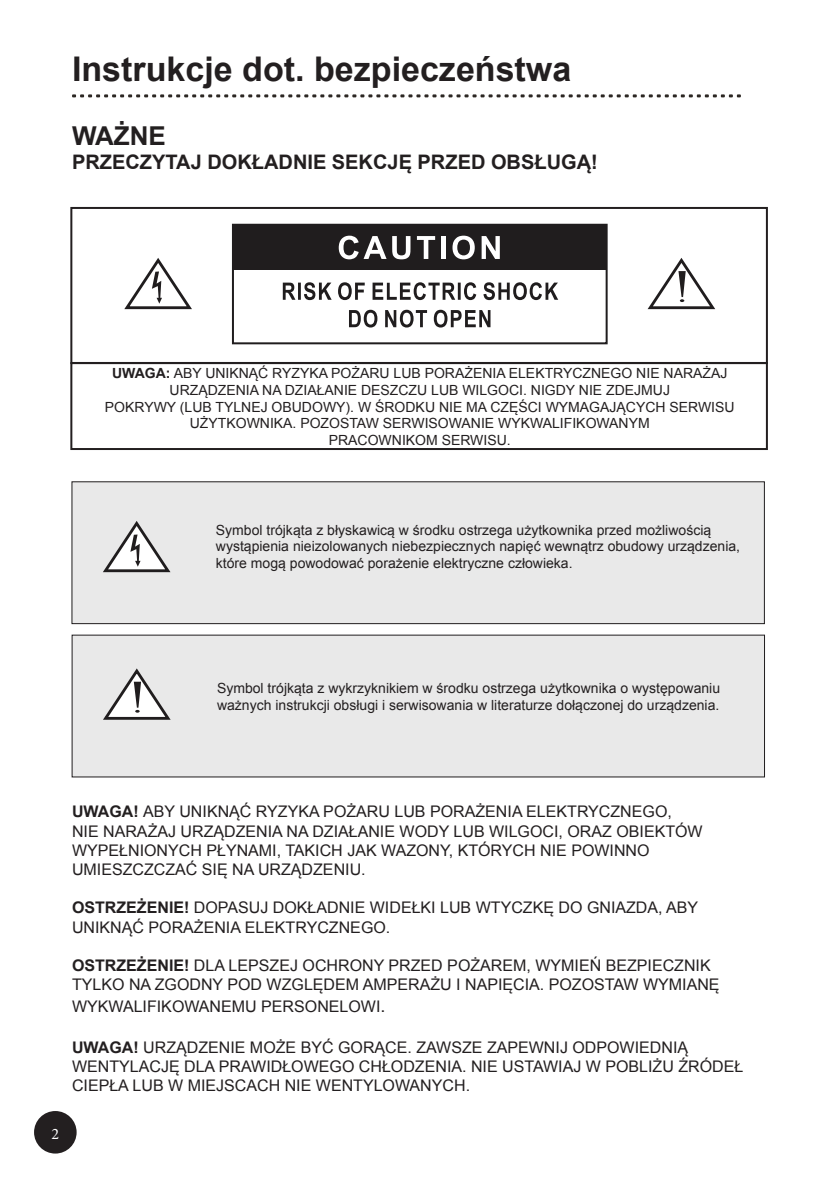
<style>
.page{position:relative;width:840px;height:1191px;background:#fff}
.page>*{position:absolute;margin:0;border:0;box-sizing:border-box;transform-origin:0 0}
.t1{font:700 34px "Arial";color:#231f20}
.t2{font:700 26px "Arial";color:#231f20}
.t3{font:700 20px "Arial";color:#231f20}
.t4{font:16px/19.2px "Arial";color:#231f20}
.t5{font:16px "Minion Pro";color:#fff}
.t6{font:14px/16.8px "Arial";color:#231f20}
.s1{font-weight:700}
.s2{font-size:18px}
</style>
<div class="page">
<div style="left:35px;top:1112px;width:41px;height:40px;background:#231f20;border-radius:50%"></div>
<div style="left:34px;top:1111px;width:43px;height:42px;border:2px solid #231f20;border-radius:50%"></div>
<svg style="left:72px;top:94px;width:668px;height:3px"></svg>
<div style="left:72px;top:635px;width:692px;height:142px;background:#e9e9e9"></div>
<svg style="left:103px;top:668px;width:68px;height:52px"></svg>
<div style="left:72px;top:481px;width:692px;height:143px;background:#e9e9e9;border:1px solid #201d1e"></div>
<svg style="left:103px;top:521px;width:68px;height:52px"></svg>
<div style="left:70px;top:207px;width:697px;height:157px;border:2px solid #231f20"></div>
<div style="left:70px;top:362px;width:697px;height:88px;border:2px solid #231f20"></div>
<div style="left:232px;top:224px;width:375px;height:120px;border:2px solid #201d1e"></div>
<svg style="left:124px;top:258px;width:68px;height:52px"></svg>
<svg style="left:647px;top:258px;width:68px;height:52px"></svg>
<svg style="left:282px;top:282px;width:276px;height:45px"></svg>
<svg style="left:233px;top:225px;width:373px;height:44px;background:#343132"></svg>
<h1 class="t1" style="left:72px;top:47px;width:500px">Instrukcje dot. bezpieczeństwa</h1>
<h2 class="t2" style="left:72px;top:119px;width:95px">WAŻNE</h2>
<p class="t3" style="left:72px;top:149px;width:527px">PRZECZYTAJ DOKŁADNIE SEKCJĘ PRZED OBSŁUGĄ!</p>
<p class="t6" style="left:105px;top:365px;width:631px;text-align:center"><span class="s1">UWAGA:</span> ABY UNIKNĄĆ RYZYKA POŻARU LUB PORAŻENIA ELEKTRYCZNEGO NIE NARAŻAJ URZĄDZENIA NA DZIAŁANIE DESZCZU LUB WILGOCI. NIGDY NIE ZDEJMUJ<br>POKRYWY (LUB TYLNEJ OBUDOWY). W ŚRODKU NIE MA CZĘŚCI WYMAGAJĄCYCH SERWISU UŻYTKOWNIKA. POZOSTAW SERWISOWANIE WYKWALIFIKOWANYM<br>PRACOWNIKOM SERWISU.</p>
<p class="t6" style="left:216px;top:521px;width:525px">Symbol trójkąta z błyskawicą w środku ostrzega użytkownika przed możliwością wystąpienia nieizolowanych niebezpiecznych napięć wewnątrz obudowy urządzenia, które mogą powodować porażenie elektryczne człowieka.</p>
<p class="t6" style="left:217px;top:680px;width:504px">Symbol trójkąta z wykrzyknikiem w środku ostrzega użytkownika o występowaniu ważnych instrukcji obsługi i serwisowania w literaturze dołączonej do urządzenia.</p>
<p class="t4" style="left:72px;top:802px;width:632px"><span class="s1">UWAGA!</span> ABY UNIKNĄĆ RYZYKA POŻARU LUB PORAŻENIA ELEKTRYCZNEGO,<br>NIE NARAŻAJ URZĄDZENIA NA DZIAŁANIE WODY LUB WILGOCI, ORAZ OBIEKTÓW WYPEŁNIONYCH PŁYNAMI, TAKICH JAK WAZONY, KTÓRYCH NIE POWINNO UMIESZCZCZAĆ SIĘ NA URZĄDZENIU.</p>
<p class="t4" style="left:72px;top:898px;width:627px"><span class="s1">OSTRZEŻENIE!</span> DOPASUJ DOKŁADNIE WIDEŁKI LUB WTYCZKĘ DO GNIAZDA, ABY<br>UNIKNĄĆ PORAŻENIA ELEKTRYCZNEGO.</p>
<p class="t4" style="left:72px;top:956px;width:648px"><span class="s1">OSTRZEŻENIE!</span> DLA LEPSZEJ OCHRONY PRZED POŻAREM, WYMIEŃ BEZPIECZNIK<br>TYLKO NA ZGODNY POD WZGLĘDEM AMPERAŻU I NAPIĘCIA. POZOSTAW WYMIANĘ</p>
<p class="t4" style="left:72px;top:996px;width:315px">WYKWALIFIKOWANEMU PERSONELOWI<span class="s2">.</span></p>
<p class="t4" style="left:72px;top:1037px;width:672px"><span class="s1">UWAGA!</span> URZĄDZENIE MOŻE BYĆ GORĄCE. ZAWSZE ZAPEWNIJ ODPOWIEDNIĄ<br>WENTYLACJĘ DLA PRAWIDŁOWEGO CHŁODZENIA. NIE USTAWIAJ W POBLIŻU ŹRÓDEŁ<br>CIEPŁA LUB W MIEJSCACH NIE WENTYLOWANYCH.</p>
<p class="t5" style="left:51px;top:1123px;width:9px">2</p>
</div>
